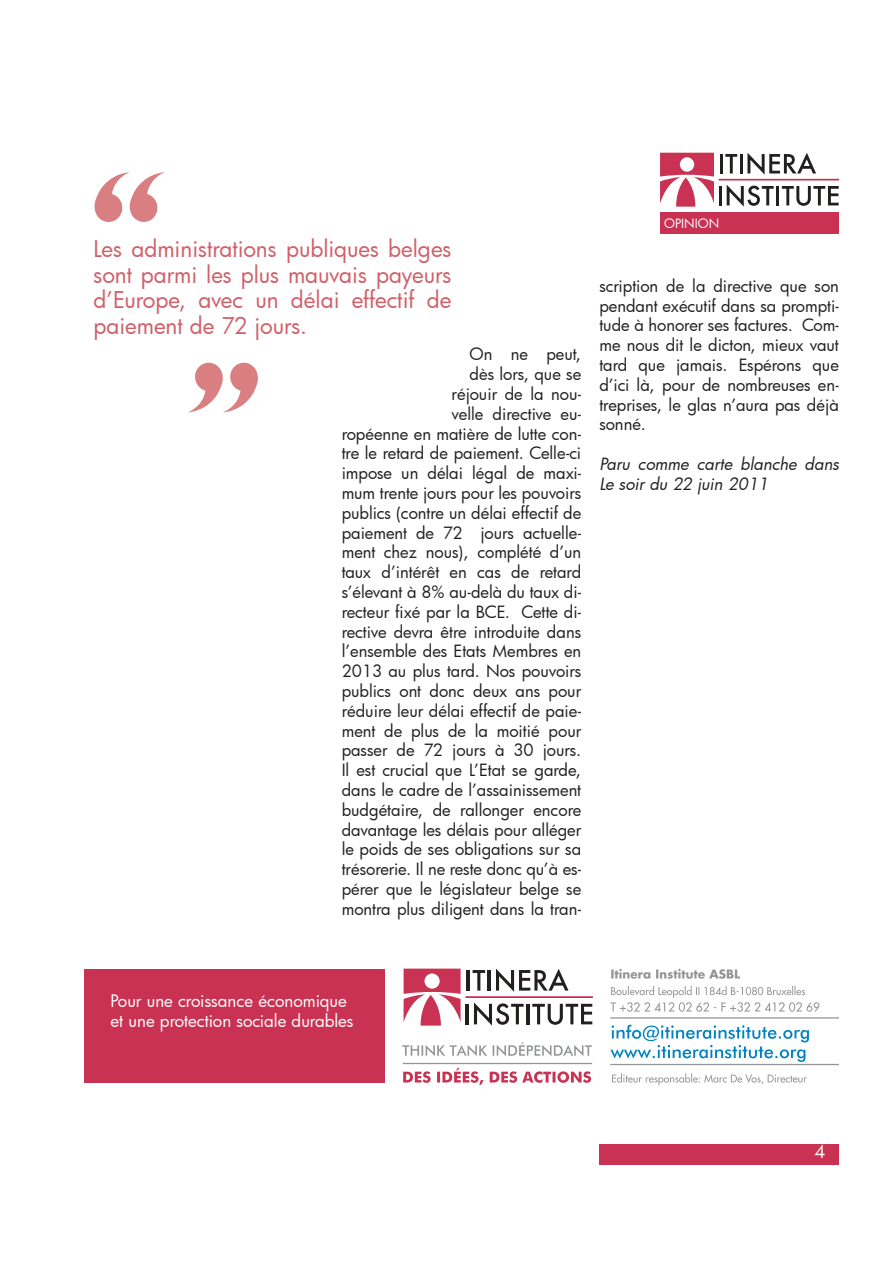
<style>
.page{position:relative;width:893px;height:1263px;background:#fff}
.page>*{position:absolute;margin:0;border:0;box-sizing:border-box;transform-origin:0 0}
.t1{font:22.5px/25.5px "Futura";color:#d15f69;text-align:justify}
.t2{font:18px "Futura";color:#fff}
.t3{font:16.8px/20.2px "Futura";letter-spacing:-.005em;color:#fff}
.t4{font:16.5px/19.8px "Futura";color:#221f1f;text-align:right}
.t5{font:italic 16.5px/19.8px "Futura";color:#221f1f}
.t6{font:12.6px "Futura";color:#fff}
</style>
<div class="page">
<svg style="left:660px;top:153px;width:54px;height:54px"></svg>
<hr style="left:720px;top:154px;width:3px;height:19px;background:#221f1f">
<svg style="left:725px;top:154px;width:12px;height:19px"></svg>
<hr style="left:740px;top:154px;width:3px;height:19px;background:#221f1f">
<svg style="left:747px;top:153px;width:69px;height:22px"></svg>
<hr style="left:719px;top:186px;width:3px;height:19px;background:#221f1f">
<svg style="left:727px;top:185px;width:47px;height:22px"></svg>
<hr style="left:776px;top:186px;width:3px;height:19px;background:#221f1f">
<svg style="left:782px;top:186px;width:57px;height:20px"></svg>
<div style="left:719px;top:179px;width:120px;height:1px;border:1px solid #c93252"></div>
<div style="left:660px;top:212px;width:179px;height:22px;background:#c93252"></div>
<div style="left:599px;top:1144px;width:240px;height:21px;background:#c93252"></div>
<div style="left:84px;top:969px;width:300px;height:113px;background:#c93252"></div>
<hr style="left:610px;top:1064px;width:229px;height:1px;background:#939597">
<hr style="left:610px;top:1017px;width:229px;height:1px;background:#939597">
<svg style="left:404px;top:969px;width:57px;height:56px"></svg>
<hr style="left:467px;top:970px;width:3px;height:20px;background:#221f1f">
<svg style="left:473px;top:970px;width:12px;height:20px"></svg>
<hr style="left:488px;top:970px;width:3px;height:20px;background:#221f1f">
<svg style="left:496px;top:969px;width:72px;height:23px"></svg>
<hr style="left:466px;top:1004px;width:3px;height:20px;background:#221f1f">
<svg style="left:474px;top:1002px;width:50px;height:23px"></svg>
<hr style="left:526px;top:1004px;width:3px;height:20px;background:#221f1f">
<svg style="left:532px;top:1004px;width:60px;height:21px"></svg>
<div style="left:466px;top:996px;width:127px;height:2px;border:1px solid #c93252"></div>
<svg style="left:612px;top:1073px;width:195px;height:12px"></svg>
<svg style="left:610px;top:1025px;width:199px;height:37px"></svg>
<svg style="left:610px;top:986px;width:209px;height:26px"></svg>
<svg style="left:611px;top:969px;width:129px;height:10px"></svg>
<hr style="left:403px;top:1063px;width:189px;height:1px;background:#939597">
<svg style="left:402px;top:1042px;width:190px;height:14px"></svg>
<svg style="left:403px;top:1068px;width:188px;height:17px"></svg>
<svg style="left:94px;top:172px;width:71px;height:50px"></svg>
<svg style="left:189px;top:362px;width:69px;height:50px"></svg>
<h1 class="t1" style="left:94px;top:238px;width:359px">Les administrations publiques belges sont parmi les plus mauvais payeurs d’Europe, avec un délai effectif de paiement de 72 jours.</h1>
<p class="t4" style="left:342px;top:346px;width:241px">On ne peut,<br>dès lors, que se<br>réjouir de la nou-<br>velle directive eu-<br>ropéenne en matière de lutte con&shy;tre le retard de paiement. Celle-ci impose un délai légal de maxi&shy;mum trente jours pour les pouvoirs publics (contre un délai effectif de paiement de 72 jours actuelle&shy;ment chez nous), complété d’un taux d’intérêt en cas de retard s’élevant à 8% au-delà du taux di&shy;recteur fixé par la BCE. Cette di&shy;rective devra être introduite dans l’ensemble des Etats Membres en<br>2013 au plus tard. Nos pouvoirs publics ont donc deux ans pour réduire leur délai effectif de paie&shy;ment de plus de la moitié pour passer de 72 jours à 30 jours.<br>Il est crucial que L’Etat se garde, dans le cadre de l’assainissement budgétaire, de rallonger encore davantage les délais pour alléger le poids de ses obligations sur sa trésorerie. Il ne reste donc qu’à es&shy;pérer que le législateur belge se montra plus diligent dans la tran-</p>
<p class="t6" style="left:664px;top:217px;width:56px">OPINION</p>
<p class="t4" style="left:599px;top:277px;width:241px;text-align:justify">scription de la directive que son pendant exécutif dans sa prompti&shy;tude à honorer ses factures. Com&shy;me nous dit le dicton, mieux vaut tard que jamais. Espérons que d’ici là, pour de nombreuses en&shy;treprises, le glas n’aura pas déjà sonné.</p>
<p class="t5" style="left:599px;top:455px;width:241px">Paru comme carte blanche dans<br>Le soir du 22 juin 2011</p>
<p class="t3" style="left:111px;top:992px;width:244px">Pour une croissance économique et une protection sociale durables</p>
<p class="t2" style="left:814px;top:1142px;width:13px">4</p>
</div>
